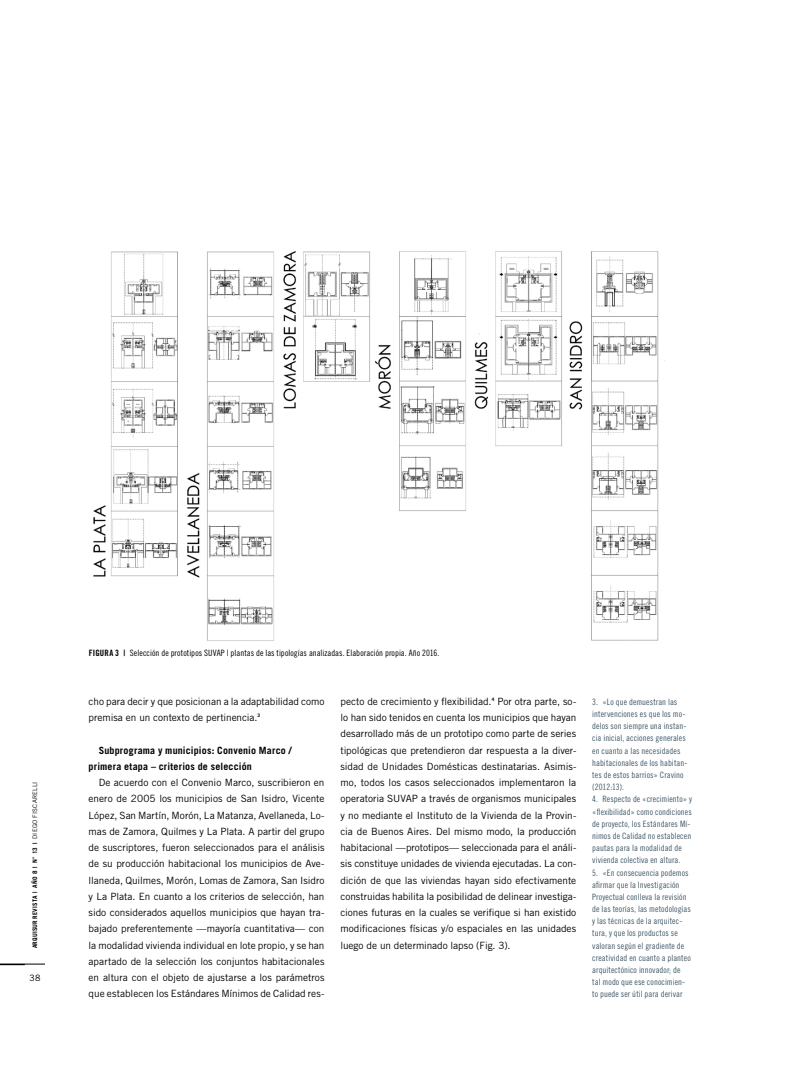
<style>
.page{position:relative;width:798px;height:1081px;background:#fff}
.page>*{position:absolute;margin:0;border:0;box-sizing:border-box;transform-origin:0 0}
.t1{font:10px/16.2px "Trade Gothic LT Std";letter-spacing:-.005em;color:#000;text-align:justify}
.t2{font:700 10px/16.2px "Trade Gothic LT Std";letter-spacing:.015em;color:#000}
.t3{font:8.75px/12.2px "Trade Gothic LT Std Cn 18";letter-spacing:.01em;color:#425968}
.t4{font:8.75px "Trade Gothic LT Std Cn 18";letter-spacing:.005em;color:#000}
.t5{font:8.75px "Trade Gothic LT Std";color:#000}
.t6{font:700 6.25px "Trade Gothic LT Std";letter-spacing:.03em;color:#000}
.s1{font-weight:400}
.s2{font-family:"Trade Gothic LT Std Bd Cn 20"}
</style>
<div class="page">
<img style="left:93px;top:251px;width:572px;height:390px">
<hr style="left:0;top:964px;width:45px;height:1px;background:#000">
<p class="t6" style="left:31px;top:948px;width:167px;rotate:-90deg">ARQUISUR REVISTA | AÑO 8 | N° 13 | <span class="s1">Diego Fiscarelli</span></p>
<p class="t5" style="left:30px;top:972px;width:12px">38</p>
<p class="t4" style="left:89px;top:648px;width:352px"><span class="s2">FIGURA 3 |</span> Selección de prototipos SUVAP | plantas de las tipologías analizadas. Elaboración propia. Año 2016.</p>
<p class="t1" style="left:340px;top:693px;width:237px">pecto de crecimiento y flexibilidad.<sup>4</sup> Por otra parte, so&shy;lo han sido tenidos en cuenta los municipios que hayan desarrollado más de un prototipo como parte de series tipológicas que pretendieron dar respuesta a la diver&shy;sidad de Unidades Domésticas destinatarias. Asimis&shy;mo, todos los casos seleccionados implementaron la operatoria SUVAP a través de organismos municipales y no mediante el Instituto de la Vivienda de la Provin&shy;cia de Buenos Aires. Del mismo modo, la producción habitacional —prototipos— seleccionada para el análi&shy;sis constituye unidades de vivienda ejecutadas. La con&shy;dición de que las viviendas hayan sido efectivamente construidas habilita la posibilidad de delinear investiga&shy;ciones futuras en la cuales se verifique si han existido modificaciones físicas y/o espaciales en las unidades luego de un determinado lapso (Fig. 3).</p>
<p class="t3" style="left:592px;top:695px;width:96px">3. «Lo que demuestran las intervenciones es que los mo&shy;delos son siempre una instan&shy;cia inicial, acciones generales en cuanto a las necesidades habitacionales de los habitan&shy;tes de estos barrios» Cravino (2012:13).</p>
<p class="t1" style="left:89px;top:693px;width:237px">cho para decir y que posicionan a la adaptabilidad como premisa en un contexto de pertinencia.<sup>3</sup></p>
<p class="t2" style="left:89px;top:742px;width:204px;text-indent:10px">Subprograma y municipios: Convenio Marco / primera etapa – criterios de selección</p>
<p class="t1" style="left:89px;top:774px;width:237px;text-indent:10px">De acuerdo con el Convenio Marco, suscribieron en enero de 2005 los municipios de San Isidro, Vicente López, San Martín, Morón, La Matanza, Avellaneda, Lo&shy;mas de Zamora, Quilmes y La Plata. A partir del grupo de suscriptores, fueron seleccionados para el análisis de su producción habitacional los municipios de Ave&shy;llaneda, Quilmes, Morón, Lomas de Zamora, San Isidro y La Plata. En cuanto a los criterios de selección, han sido considerados aquellos municipios que hayan tra&shy;bajado preferentemente —mayoría cuantitativa— con la modalidad vivienda individual en lote propio, y se han apartado de la selección los conjuntos habitacionales en altura con el objeto de ajustarse a los parámetros que establecen los Estándares Mínimos de Calidad res-</p>
<p class="t3" style="left:592px;top:793px;width:101px">4. Respecto de «crecimiento» y «flexibilidad» como condiciones de proyecto, los Estándares Mí&shy;nimos de Calidad no establecen pautas para la modalidad de vivienda colectiva en altura.</p>
<p class="t3" style="left:592px;top:866px;width:100px">5. «En consecuencia podemos afirmar que la Investigación<br>Proyectual conlleva la revisión de las teorías, las metodologías y las técnicas de la arquitec&shy;tura, y que los productos se valoran según el gradiente de creatividad en cuanto a planteo arquitectónico innovador; de tal modo que ese conocimien&shy;to puede ser útil para derivar</p>
</div>
